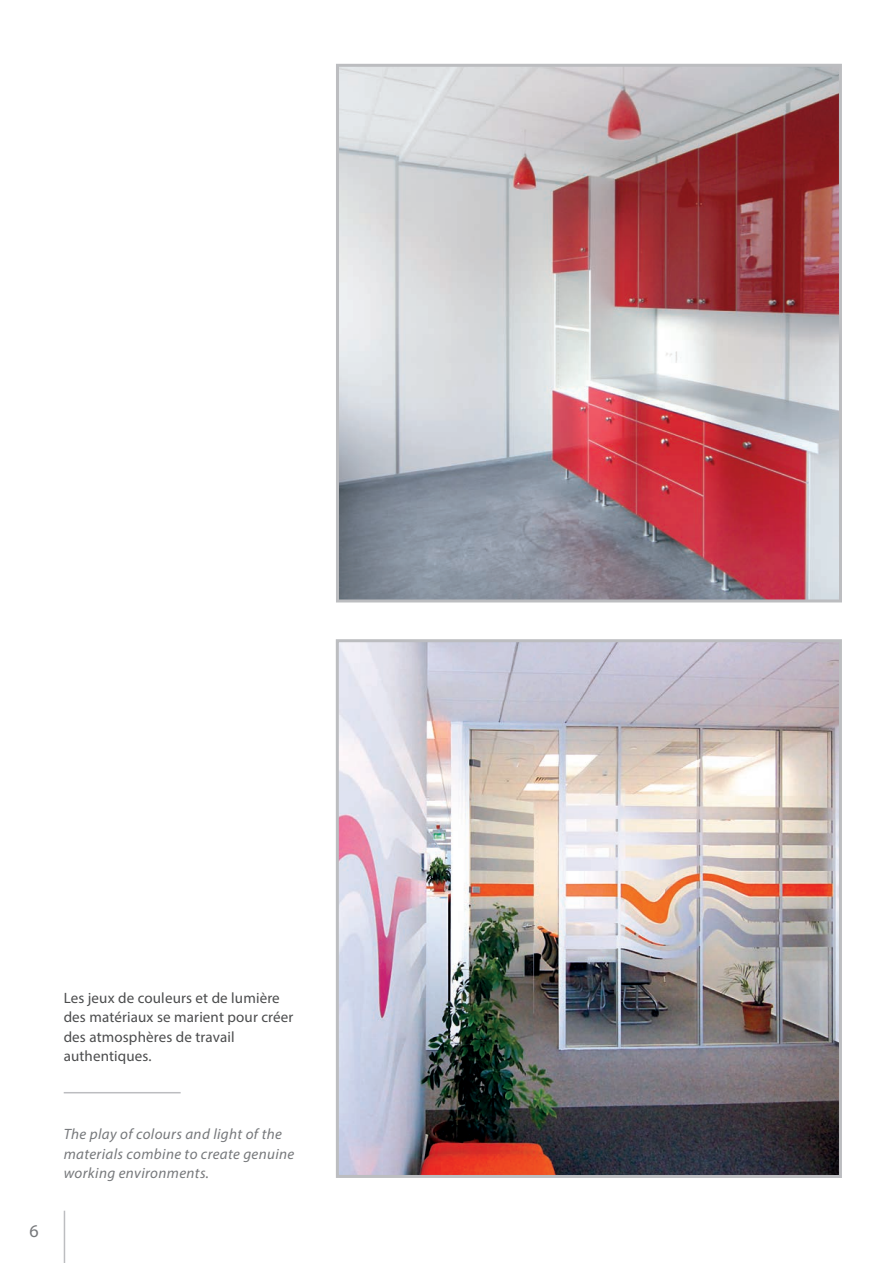
<style>
.page{position:relative;width:893px;height:1263px;background:#fff}
.page>*{position:absolute;margin:0;border:0;box-sizing:border-box;transform-origin:0 0}
.t1{font:18px "Myriad Pro";color:#76787b}
.t2{font:15px/19.5px "Myriad Pro";letter-spacing:.01em;color:#4b4c4d}
.t3{font:italic 15px/19.5px "Myriad Pro";letter-spacing:.025em;color:#76787b}
</style>
<div class="page">
<hr style="left:64px;top:1211px;width:1px;height:52px;background:#bcbdc0">
<hr style="left:64px;top:1092px;width:117px;height:1px;background:#bcbdc0">
<img style="left:340px;top:643px;width:498px;height:531px">
<div style="left:336px;top:639px;width:506px;height:539px;border:3px solid #bcbdc0"></div>
<img style="left:340px;top:68px;width:498px;height:530px">
<div style="left:336px;top:64px;width:506px;height:538px;border:3px solid #bcbdc0"></div>
<p class="t1" style="left:29px;top:1220px;width:11px">6</p>
<p class="t2" style="left:64px;top:988px;width:231px">Les jeux de couleurs et de lumière des matériaux se marient pour créer des atmosphères de travail authentiques.</p>
<p class="t3" style="left:64px;top:1124px;width:232px">The play of colours and light of the materials combine to create genuine working environments.</p>
</div>
